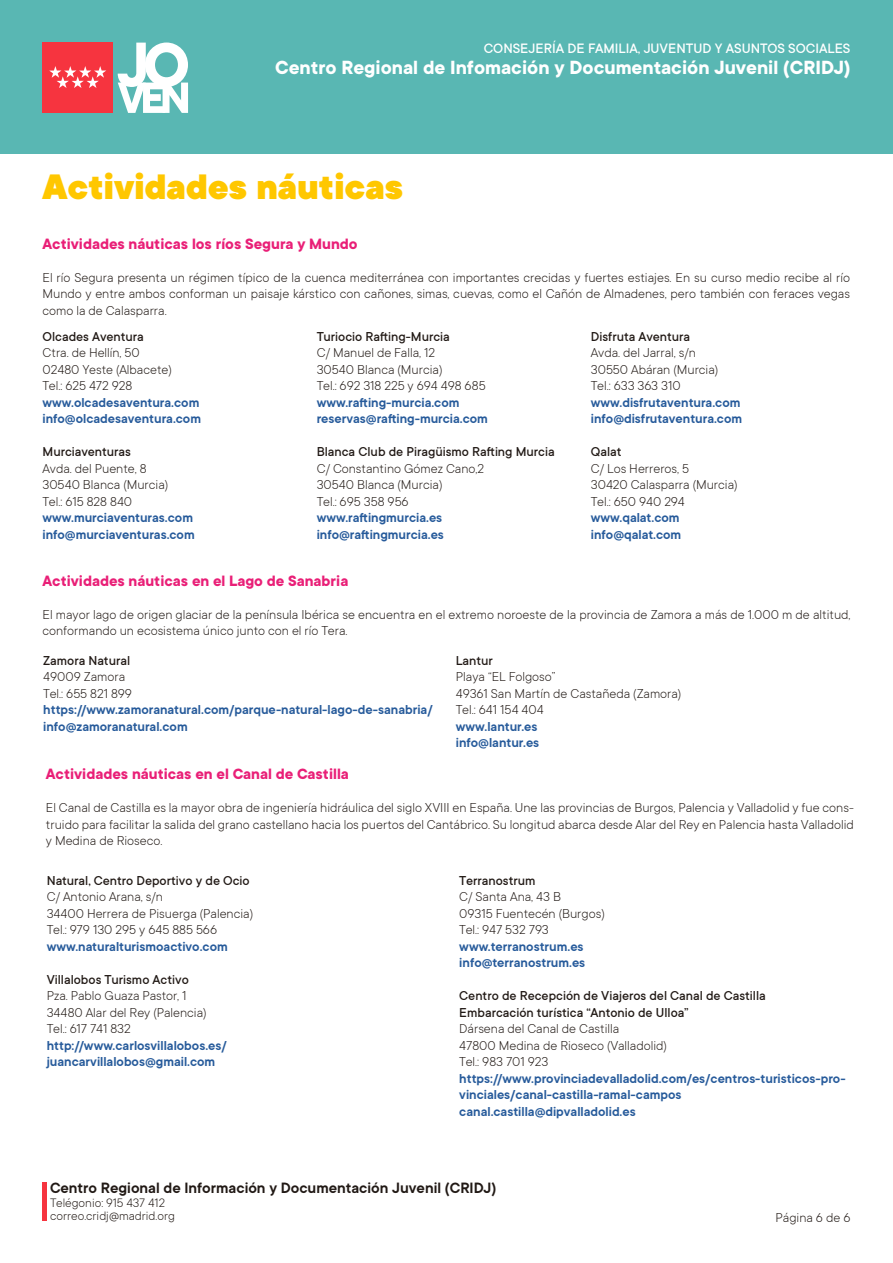
<style>
.page{position:relative;width:893px;height:1263px;background:#fff}
.page>*{position:absolute;margin:0;border:0;box-sizing:border-box;transform-origin:0 0}
.t1{font:900 39px "TT Commons";color:#ffc700}
.t2{font:700 21px "TT Commons";color:#fff}
.t3{font:700 16.5px "TT Commons";color:#e91f77}
.t4{font:600 16.5px "TT Commons";color:#211915}
.t5{font:500 15px "TT Commons";color:#fff}
.t6{font:300 14.25px/16.5px "TT Commons";color:#211915}
.t7{font:600 14.25px/16.5px "TT Commons";color:#275b9b}
.t8{font:500 14.25px/16.5px "TT Commons";color:#211915}
.t9{font:300 13.5px/13.5px "TT Commons";color:#211915}
</style>
<div class="page">
<div style="left:0;top:0;width:893px;height:153px;background:#59b7b3"></div>
<div style="left:43px;top:43px;width:70px;height:70px;background:#f6343f"></div>
<svg style="left:49px;top:66px;width:57px;height:22px"></svg>
<svg style="left:118px;top:43px;width:70px;height:70px"></svg>
<hr style="left:43px;top:1182px;width:4px;height:38px;background:#f6343f">
<p class="t5" style="left:484px;top:40px;width:368px">CONSEJERÍA DE FAMILIA, JUVENTUD Y ASUNTOS SOCIALES</p>
<h2 class="t2" style="left:275px;top:56px;width:577px">Centro Regional de Infomación y Documentación Juvenil (CRIDJ)</h2>
<h1 class="t1" style="left:43px;top:165px;width:362px">Actividades náuticas</h1>
<p class="t3" style="left:43px;top:234px;width:317px">Actividades náuticas los ríos Segura y Mundo</p>
<p class="t6" style="left:43px;top:269px;width:809px;text-align:justify">El río Segura presenta un régimen típico de la cuenca mediterránea con importantes crecidas y fuertes estiajes. En su curso medio recibe al río Mundo y entre ambos conforman un paisaje kárstico con cañones, simas, cuevas, como el Cañón de Almadenes, pero también con feraces vegas como la de Calasparra.</p>
<p class="t8" style="left:43px;top:328px;width:103px">Olcades Aventura</p>
<p class="t6" style="left:43px;top:345px;width:131px">Ctra. de Hellín, 50<br>02480 Yeste (Albacete)<br>Tel.: 625 472 928</p>
<p class="t7" style="left:43px;top:394px;width:160px">www.olcadesaventura.com info@olcadesaventura.com</p>
<p class="t8" style="left:43px;top:444px;width:90px">Murciaventuras</p>
<p class="t6" style="left:43px;top:460px;width:127px">Avda. del Puente, 8<br>30540 Blanca (Murcia)<br>Tel.: 615 828 840</p>
<p class="t7" style="left:43px;top:510px;width:154px">www.murciaventuras.com info@murciaventuras.com</p>
<p class="t8" style="left:317px;top:328px;width:135px">Turiocio Rafting-Murcia</p>
<p class="t6" style="left:317px;top:345px;width:171px">C/ Manuel de Falla, 12<br>30540 Blanca (Murcia)<br>Tel.: 692 318 225 y 694 498 685</p>
<p class="t7" style="left:317px;top:394px;width:173px">www.rafting-murcia.com reservas@rafting-murcia.com</p>
<p class="t8" style="left:317px;top:444px;width:239px">Blanca Club de Piragüismo Rafting Murcia</p>
<p class="t6" style="left:317px;top:460px;width:169px">C/ Constantino Gómez Cano,2<br>30540 Blanca (Murcia)<br>Tel.: 695 358 956</p>
<p class="t7" style="left:317px;top:510px;width:129px">www.raftingmurcia.es info@raftingmurcia.es</p>
<p class="t8" style="left:591px;top:328px;width:101px">Disfruta Aventura</p>
<p class="t6" style="left:591px;top:345px;width:129px">Avda. del Jarral, s/n<br>30550 Abáran (Murcia)<br>Tel.: 633 363 310</p>
<p class="t7" style="left:591px;top:394px;width:153px">www.disfrutaventura.com info@disfrutaventura.com</p>
<p class="t8" style="left:591px;top:444px;width:32px">Qalat</p>
<p class="t6" style="left:591px;top:460px;width:148px">C/ Los Herreros, 5<br>30420 Calasparra (Murcia)<br>Tel.: 650 940 294</p>
<p class="t7" style="left:591px;top:510px;width:92px">www.qalat.com info@qalat.com</p>
<p class="t3" style="left:43px;top:571px;width:307px">Actividades náuticas en el Lago de Sanabria</p>
<p class="t6" style="left:43px;top:606px;width:810px">El mayor lago de origen glaciar de la península Ibérica se encuentra en el extremo noroeste de la provincia de Zamora a más de 1.000 m de altitud, conformando un ecosistema único junto con el río Tera.</p>
<p class="t8" style="left:43px;top:652px;width:88px">Zamora Natural</p>
<p class="t6" style="left:43px;top:668px;width:90px">49009 Zamora<br>Tel.: 655 821 899</p>
<p class="t7" style="left:43px;top:702px;width:391px">https://www.zamoranatural.com/parque-natural-lago-de-sanabria/ info@zamoranatural.com</p>
<p class="t8" style="left:456px;top:652px;width:39px">Lantur</p>
<p class="t6" style="left:456px;top:668px;width:227px">Playa “EL Folgoso”<br>49361 San Martín de Castañeda (Zamora)<br>Tel.: 641 154 404</p>
<p class="t7" style="left:456px;top:718px;width:85px">www.lantur.es info@lantur.es</p>
<p class="t3" style="left:46px;top:765px;width:304px">Actividades náuticas en el Canal de Castilla</p>
<p class="t6" style="left:46px;top:800px;width:809px;text-align:justify">El Canal de Castilla es la mayor obra de ingeniería hidráulica del siglo XVIII en España. Une las provincias de Burgos, Palencia y Valladolid y fue cons&shy;truido para facilitar la salida del grano castellano hacia los puertos del Cantábrico. Su longitud abarca desde Alar del Rey en Palencia hasta Valladolid y Medina de Rioseco.</p>
<p class="t8" style="left:47px;top:872px;width:204px">Natural, Centro Deportivo y de Ocio</p>
<p class="t6" style="left:47px;top:888px;width:208px">C/ Antonio Arana, s/n<br>34400 Herrera de Pisuerga (Palencia)<br>Tel.: 979 130 295 y 645 885 566</p>
<p class="t7" style="left:47px;top:938px;width:183px">www.naturalturismoactivo.com</p>
<p class="t8" style="left:47px;top:971px;width:144px">Villalobos Turismo Activo</p>
<p class="t6" style="left:47px;top:987px;width:161px">Pza. Pablo Guaza Pastor, 1<br>34480 Alar del Rey (Palencia)<br>Tel.: 617 741 832</p>
<p class="t7" style="left:47px;top:1037px;width:181px">http://www.carlosvillalobos.es/ juancarvillalobos@gmail.com</p>
<p class="t8" style="left:459px;top:872px;width:78px">Terranostrum</p>
<p class="t6" style="left:459px;top:888px;width:147px">C/ Santa Ana, 43 B<br>09315 Fuentecén (Burgos)<br>Tel.: 947 532 793</p>
<p class="t7" style="left:459px;top:938px;width:127px">www.terranostrum.es info@terranostrum.es</p>
<p class="t8" style="left:459px;top:988px;width:308px">Centro de Recepción de Viajeros del Canal de Castilla<br>Embarcación turística “Antonio de Ulloa”</p>
<p class="t6" style="left:459px;top:1020px;width:209px">Dársena del Canal de Castilla<br>47800 Medina de Rioseco (Valladolid)<br>Tel.: 983 701 923</p>
<p class="t7" style="left:459px;top:1070px;width:388px">https://www.provinciadevalladolid.com/es/centros-turisticos-pro&shy;vinciales/canal-castilla-ramal-campos canal.castilla@dipvalladolid.es</p>
<p class="t4" style="left:50px;top:1179px;width:448px">Centro Regional de Información y Documentación Juvenil (CRIDJ)</p>
<p class="t9" style="left:50px;top:1196px;width:126px">Telégonio: 915 437 412 correo.cridj@madrid.org</p>
<p class="t6" style="left:776px;top:1209px;width:76px">Página 6 de 6</p>
</div>
